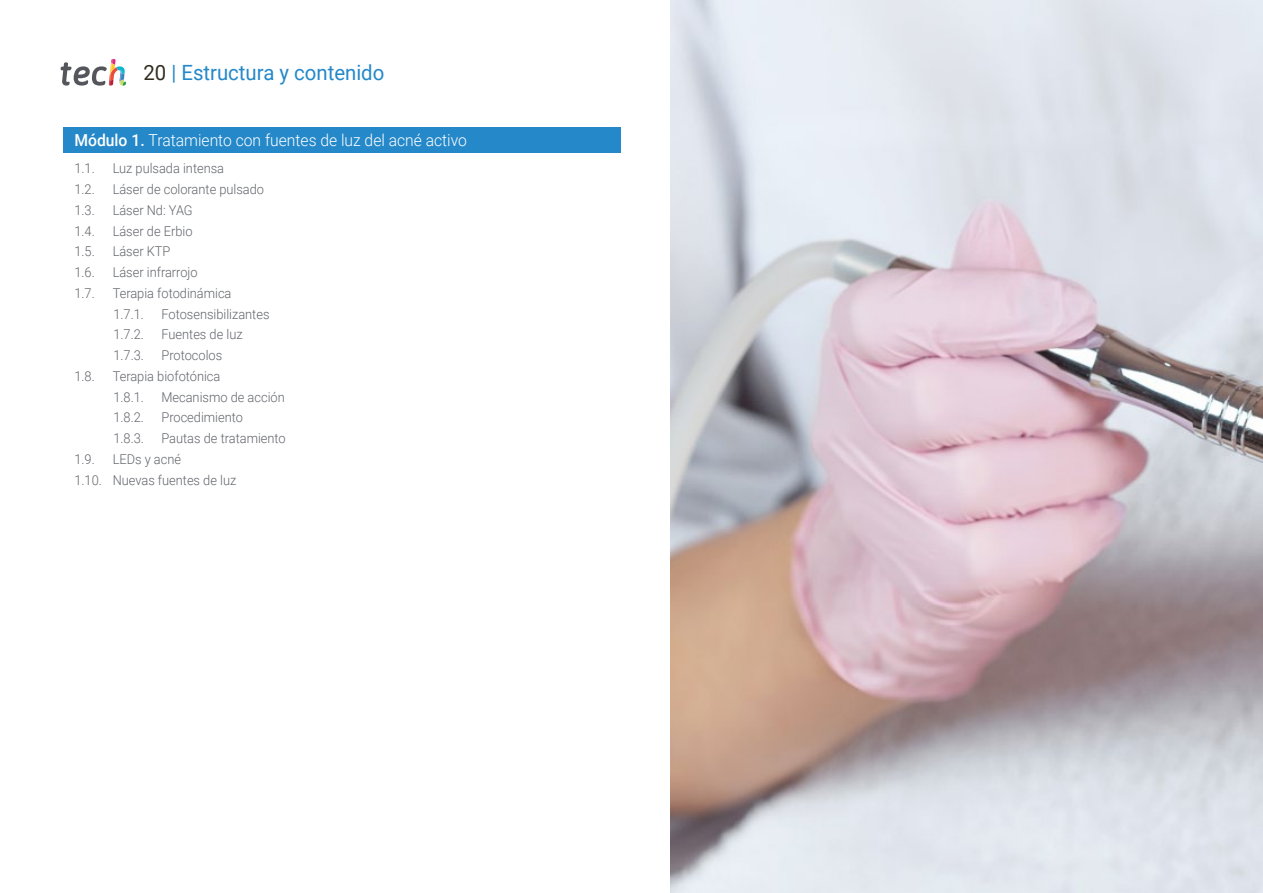
<style>
.page{position:relative;width:1263px;height:893px;background:#fff}
.page>*{position:absolute;margin:0;border:0;box-sizing:border-box;transform-origin:0 0}
.t1{font:21px "Roboto";color:#2488c9}
.t2{font:300 16.5px "Roboto";color:#fff;scale:.95 1}
.t3{font:300 13.5px/20.7px "Roboto";color:#61646a;scale:.95 1}
.s1{color:#312e20}
.s2{font-weight:500}
</style>
<div class="page">
<div style="left:63px;top:127px;width:558px;height:25px;background:#2488c9"></div>
<svg style="left:61px;top:59px;width:65px;height:27px"></svg>
<img style="left:670px;top:0;width:593px;height:893px">
<h1 class="t1" style="left:144px;top:57px;width:242px"><span class="s1">20</span> | Estructura y contenido</h1>
<p class="t2" style="left:74px;top:129px;width:415px"><span class="s2">Módulo 1.</span> Tratamiento con fuentes de luz del acné activo</p>
<p class="t3" style="left:74px;top:158px;width:23px">1.1.</p>
<p class="t3" style="left:113px;top:158px;width:119px">Luz pulsada intensa</p>
<p class="t3" style="left:74px;top:178px;width:23px">1.2.</p>
<p class="t3" style="left:113px;top:178px;width:161px">Láser de colorante pulsado</p>
<p class="t3" style="left:74px;top:199px;width:23px">1.3.</p>
<p class="t3" style="left:113px;top:199px;width:86px">Láser Nd: YAG</p>
<p class="t3" style="left:74px;top:220px;width:23px">1.4.</p>
<p class="t3" style="left:113px;top:220px;width:86px">Láser de Erbio</p>
<p class="t3" style="left:74px;top:241px;width:23px">1.5.</p>
<p class="t3" style="left:113px;top:241px;width:62px">Láser KTP</p>
<p class="t3" style="left:74px;top:261px;width:23px">1.6.</p>
<p class="t3" style="left:113px;top:261px;width:91px">Láser infrarrojo</p>
<p class="t3" style="left:74px;top:282px;width:23px">1.7.</p>
<p class="t3" style="left:113px;top:282px;width:127px">Terapia fotodinámica<br>1.7.1.</p>
<p class="t3" style="left:161px;top:303px;width:115px">Fotosensibilizantes</p>
<p class="t3" style="left:113px;top:324px;width:34px">1.7.2.</p>
<p class="t3" style="left:161px;top:324px;width:87px">Fuentes de luz</p>
<p class="t3" style="left:113px;top:344px;width:34px">1.7.3.</p>
<p class="t3" style="left:161px;top:344px;width:65px">Protocolos</p>
<p class="t3" style="left:74px;top:365px;width:23px">1.8.</p>
<p class="t3" style="left:113px;top:365px;width:115px">Terapia biofotónica<br>1.8.1.</p>
<p class="t3" style="left:161px;top:386px;width:131px">Mecanismo de acción</p>
<p class="t3" style="left:113px;top:407px;width:34px">1.8.2.</p>
<p class="t3" style="left:161px;top:407px;width:87px">Procedimiento</p>
<p class="t3" style="left:113px;top:427px;width:34px">1.8.3.</p>
<p class="t3" style="left:161px;top:427px;width:132px">Pautas de tratamiento</p>
<p class="t3" style="left:74px;top:448px;width:172px;text-indent:38px">LEDs y acné<br>1.10. Nuevas fuentes de luz</p>
<p class="t3" style="left:74px;top:448px;width:23px">1.9.</p>
</div>
